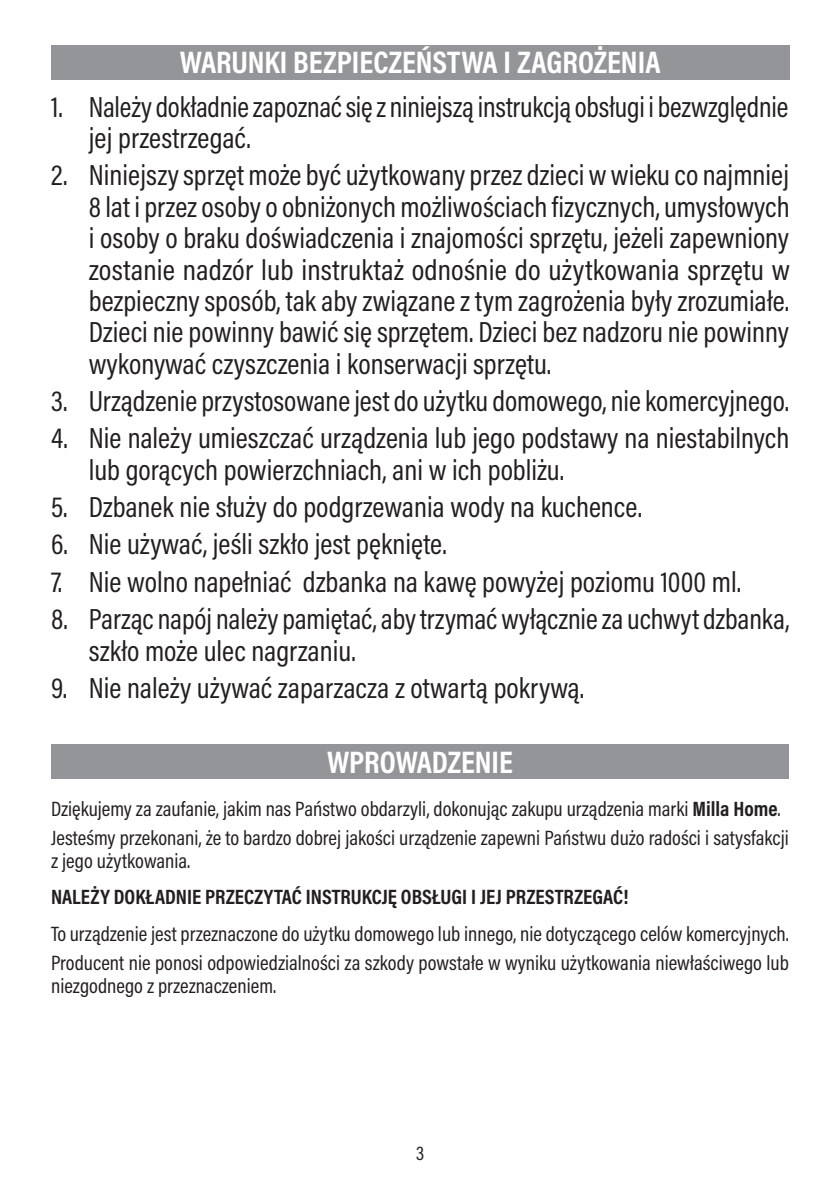
<style>
.page{position:relative;width:840px;height:1191px;background:#fff}
.page>*{position:absolute;margin:0;border:0;box-sizing:border-box;transform-origin:0 0}
.naglowek{font:700 31.4px "Acumin Pro Cond";letter-spacing:-.005em;color:#fff}
.t1{font:29.4px/31.4px "Acumin Pro Cond";color:#231f20}
.txt02_mały{font:21px/23px "Acumin Pro Cond";color:#231f20}
.Należy01{font:21px "Acumin Pro Cond";color:#231f20}
.Należy01-2{font:700 21px "Acumin Pro Cond";color:#231f20}
.txt02_mały-2{font:20px "Acumin Pro Cond";color:#231f20}
.s1{font-weight:700}
</style>
<div class="page">
<div style="left:51px;top:45px;width:737px;height:35px;background:#939598"></div>
<div style="left:51px;top:744px;width:737px;height:34px;background:#939598"></div>
<p class="naglowek" style="left:180px;top:42px;width:482px">WARUNKI BEZPIECZEŃSTWA I ZAGROŻENIA</p>
<p class="t1" style="left:89px;top:90px;width:700px;text-indent:-38px">1. Należy dokładnie zapoznać się z niniejszą instrukcją obsługi i bezwzględnie jej przestrzegać.</p>
<p class="t1" style="left:89px;top:159px;width:702px;text-align:justify;text-indent:-38px">2. Niniejszy sprzęt może być użytkowany przez dzieci w wieku co najmniej 8 lat i przez osoby o obniżonych możliwościach fizycznych, umysłowych i osoby o braku doświadczenia i znajomości sprzętu, jeżeli zapewniony zostanie nadzór lub instruktaż odnośnie do użytkowania sprzętu w bezpieczny sposób, tak aby związane z tym zagrożenia były zrozumiałe.<br>Dzieci nie powinny bawić się sprzętem. Dzieci bez nadzoru nie powinny wykonywać czyszczenia i konserwacji sprzętu.</p>
<p class="t1" style="left:51px;top:385px;width:739px">3. Urządzenie przystosowane jest do użytku domowego, nie komercyjnego.</p>
<p class="t1" style="left:89px;top:422px;width:701px;text-indent:-38px">4. Nie należy umieszczać urządzenia lub jego podstawy na niestabilnych lub gorących powierzchniach, ani w ich pobliżu.</p>
<p class="t1" style="left:51px;top:491px;width:592px">5. Dzbanek nie służy do podgrzewania wody na kuchence.</p>
<p class="t1" style="left:51px;top:528px;width:397px">6. Nie używać, jeśli szkło jest pęknięte.</p>
<p class="t1" style="left:51px;top:565px;width:691px">7. Nie wolno napełniać dzbanka na kawę powyżej poziomu 1000 ml.</p>
<p class="t1" style="left:89px;top:603px;width:701px;text-indent:-38px">8. Parząc napój należy pamiętać, aby trzymać wyłącznie za uchwyt dzbanka, szkło może ulec nagrzaniu.</p>
<p class="t1" style="left:51px;top:671px;width:534px">9. Nie należy używać zaparzacza z otwartą pokrywą.</p>
<p class="naglowek" style="left:327px;top:741px;width:187px">WPROWADZENIE</p>
<p class="txt02_mały" style="left:51px;top:796px;width:730px">Dziękujemy za zaufanie, jakim nas Państwo obdarzyli, dokonując zakupu urządzenia marki <span class="s1">Milla Home</span>.</p>
<p class="txt02_mały" style="left:51px;top:825px;width:738px">Jesteśmy przekonani, że to bardzo dobrej jakości urządzenie zapewni Państwu dużo radości i satysfakcji z jego użytkowania.</p>
<p class="Należy01-2" style="left:51px;top:882px;width:578px">NALEŻY DOKŁADNIE PRZECZYTAĆ INSTRUKCJĘ OBSŁUGI I JEJ PRZESTRZEGAĆ!</p>
<p class="Należy01" style="left:51px;top:920px;width:739px">To urządzenie jest przeznaczone do użytku domowego lub innego, nie dotyczącego celów komercyjnych.</p>
<p class="txt02_mały" style="left:51px;top:951px;width:738px">Producent nie ponosi odpowiedzialności za szkody powstałe w wyniku użytkowania niewłaściwego lub niezgodnego z przeznaczeniem.</p>
<p class="txt02_mały-2" style="left:416px;top:1140px;width:9px">3</p>
</div>
